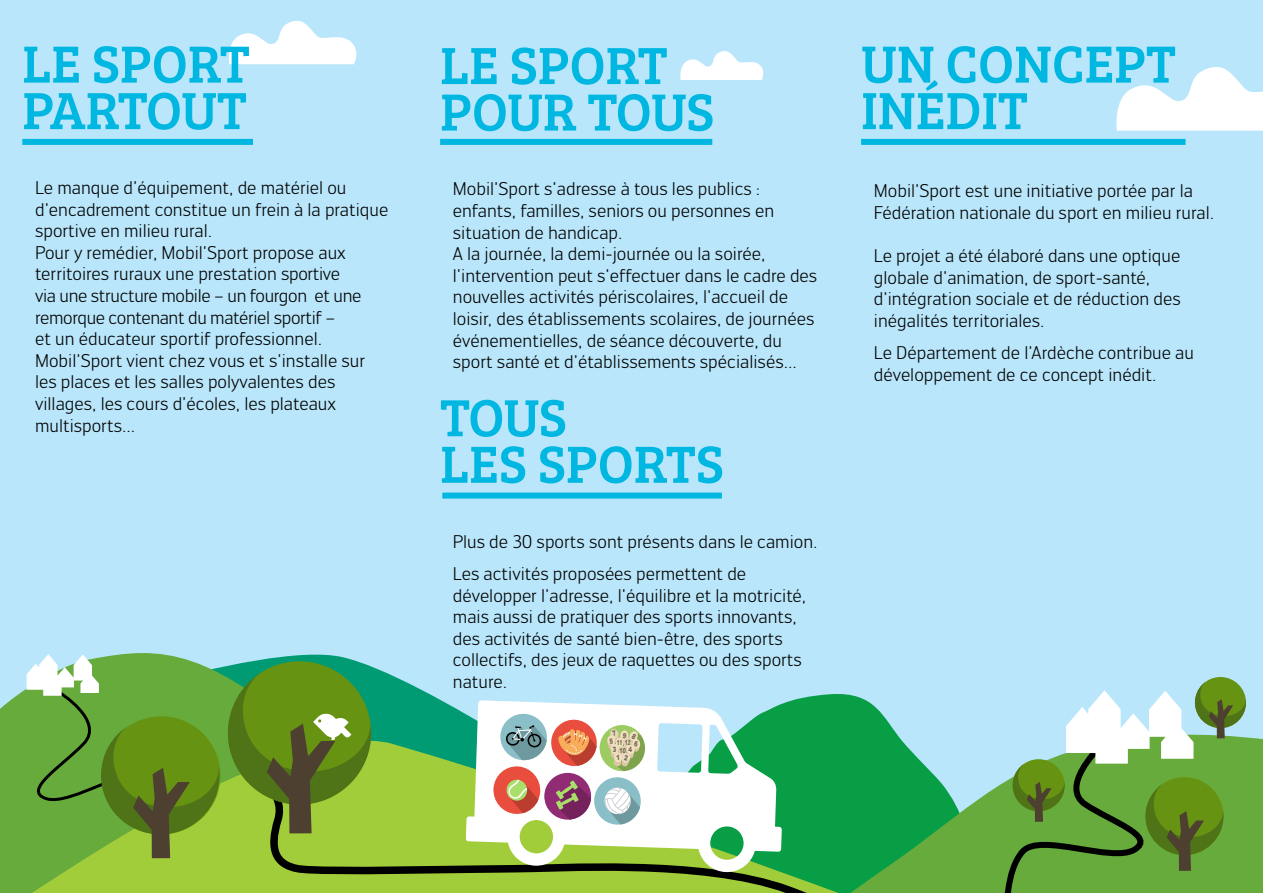
<style>
.page{position:relative;width:1263px;height:893px;background:#b9e6fa}
.page>*{position:absolute;margin:0;border:0;box-sizing:border-box;transform-origin:0 0}
.t1{font:54px/46.5px "Bree Serif";color:#00b7e1}
.t2{font:18px/21.6px "Engel New Sans STD";color:#000}
.t3{font:900 7.2px "Arial";color:#73664f;scale:.58 1}
.t4{font:900 7.2px "Arial";color:#73664f;scale:.75 1}
</style>
<div class="page">
<svg style="left:0;top:653px;width:1263px;height:240px"></svg>
<svg style="left:0;top:729px;width:1257px;height:164px;background:#65b65b"></svg>
<svg style="left:680px;top:51px;width:84px;height:29px"></svg>
<svg style="left:229px;top:20px;width:128px;height:44px"></svg>
<svg style="left:1116px;top:67px;width:147px;height:64px"></svg>
<div style="left:1195px;top:677px;width:51px;height:51px;background:#669412;border-radius:50%"></div>
<svg style="left:997px;top:681px;width:249px;height:212px"></svg>
<svg style="left:241px;top:762px;width:656px;height:131px;background:#66b13a"></svg>
<svg style="left:466px;top:700px;width:316px;height:172px;background:#b8dabb"></svg>
<svg style="left:21px;top:654px;width:198px;height:204px;background:#70a33f"></svg>
<div style="left:228px;top:661px;width:143px;height:143px;background:#669412;border-radius:50%"></div>
<svg style="left:228px;top:672px;width:143px;height:161px"></svg>
<div style="left:22px;top:139px;width:231px;height:6px;background:#00b7e1"></div>
<div style="left:442px;top:493px;width:280px;height:6px;background:#00b7e1"></div>
<div style="left:440px;top:139px;width:272px;height:6px;background:#00b7e1"></div>
<div style="left:861px;top:139px;width:324px;height:6px;background:#00b7e1"></div>
<svg style="left:493px;top:713px;width:152px;height:113px;background:#ceb9b1"></svg>
<h1 class="t1" style="left:22px;top:38px;width:229px">LE SPORT<br>PARTOUT</h1>
<p class="t2" style="left:35px;top:177px;width:355px">Le manque d’équipement, de matériel ou d’encadrement constitue un frein à la pratique sportive en milieu rural.<br>Pour y remédier, Mobil’Sport propose aux territoires ruraux une prestation sportive<br>via une structure mobile – un fourgon et une remorque contenant du matériel sportif –<br>et un éducateur sportif professionnel.<br>Mobil’Sport vient chez vous et s’installe sur les places et les salles polyvalentes des villages, les cours d’écoles, les plateaux multisports...</p>
<h1 class="t1" style="left:440px;top:39px;width:272px">LE SPORT<br>POUR TOUS</h1>
<p class="t2" style="left:453px;top:178px;width:366px">Mobil’Sport s’adresse à tous les publics : enfants, familles, seniors ou personnes en situation de handicap.<br>A la journée, la demi-journée ou la soirée, l’intervention peut s’effectuer dans le cadre des nouvelles activités périscolaires, l’accueil de loisir, des établissements scolaires, de journées événementielles, de séance découverte, du sport santé et d’établissements spécialisés...</p>
<h1 class="t1" style="left:440px;top:391px;width:281px">TOUS<br>LES SPORTS</h1>
<p class="t2" style="left:453px;top:525px;width:366px;line-height:32.4px">Plus de 30 sports sont présents dans le camion.<br>Les activités proposées permettent de</p>
<p class="t2" style="left:453px;top:585px;width:355px">développer l’adresse, l’équilibre et la motricité, mais aussi de pratiquer des sports innovants, des activités de santé bien-être, des sports collectifs, des jeux de raquettes ou des sports nature.</p>
<p class="t3" style="left:617px;top:737px;width:25px;rotate:2deg">11 12</p>
<p class="t4" style="left:628px;top:744px;width:6px">4</p>
<h1 class="t1" style="left:861px;top:38px;width:316px">UN CONCEPT<br>INÉDIT</h1>
<p class="t2" style="left:874px;top:180px;width:342px">Mobil’Sport est une initiative portée par la<br>Fédération nationale du sport en milieu rural.</p>
<p class="t2" style="left:874px;top:245px;width:308px">Le projet a été élaboré dans une optique globale d’animation, de sport-santé, d’intégration sociale et de réduction des inégalités territoriales.</p>
<p class="t2" style="left:874px;top:342px;width:322px">Le Département de l’Ardèche contribue au développement de ce concept inédit.</p>
</div>
